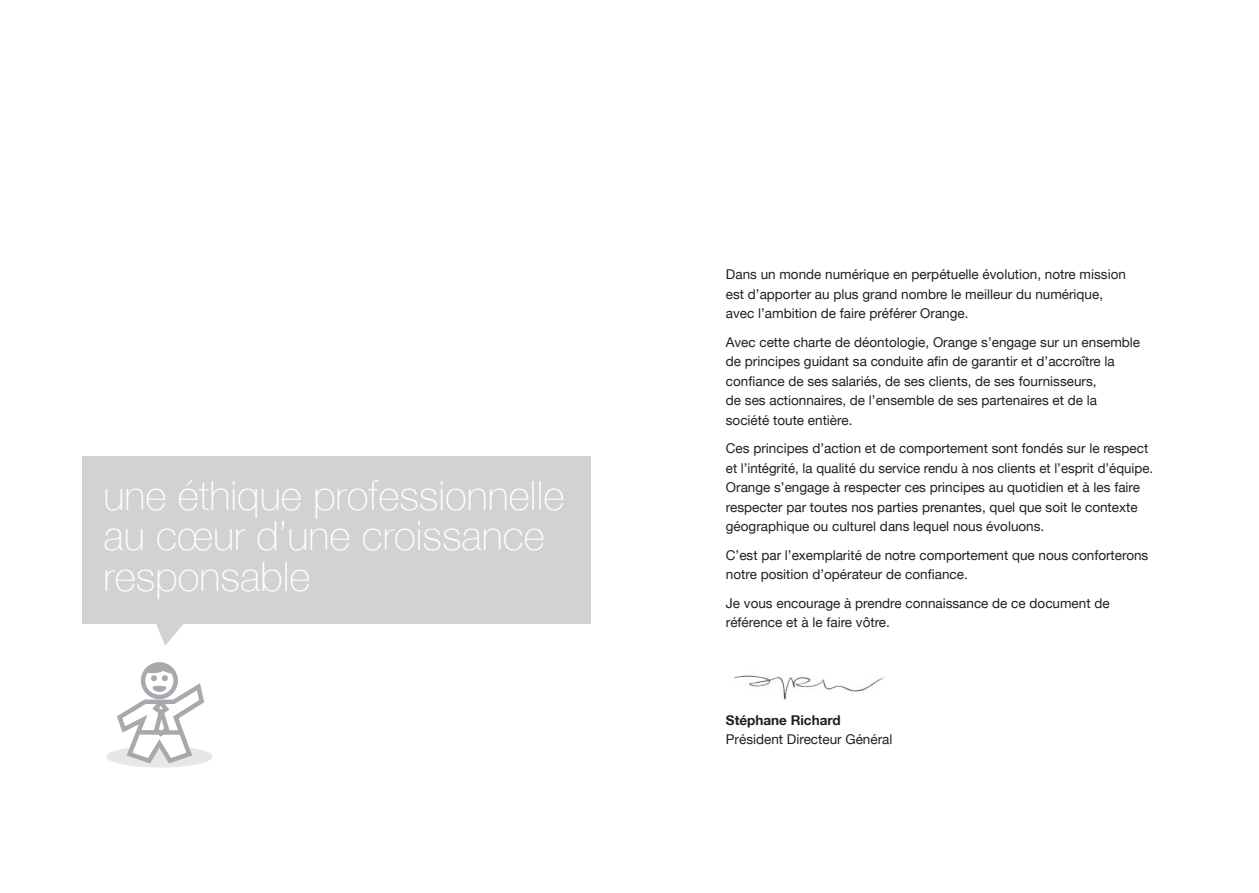
<style>
.page{position:relative;width:1259px;height:893px;background:#fff}
.page>*{position:absolute;margin:0;border:0;box-sizing:border-box;transform-origin:0 0}
.t1{font:100 40.5px/40.5px "Helvetica Neue";color:#fff}
.t2{font:13.5px/19.5px "Helvetica Neue";color:#231f20}
.t3{font:700 13.5px "Helvetica Neue";color:#231f20}
</style>
<div class="page">
<div style="left:106px;top:746px;width:107px;height:21px;background:#e6e7e9;border-radius:50%"></div>
<div style="left:82px;top:456px;width:509px;height:167px;background:#d1d2d4"></div>
<svg style="left:155px;top:623px;width:33px;height:23px"></svg>
<img style="left:734px;top:675px;width:151px;height:25px">
<svg style="left:114px;top:662px;width:93px;height:104px"></svg>
<h1 class="t1" style="left:103px;top:475px;width:462px">une éthique professionnelle au cœur d’une croissance responsable</h1>
<p class="t2" style="left:726px;top:264px;width:401px">Dans un monde numérique en perpétuelle évolution, notre mission est d’apporter au plus grand nombre le meilleur du numérique, avec l’ambition de faire préférer Orange.</p>
<p class="t2" style="left:726px;top:332px;width:416px">Avec cette charte de déontologie, Orange s’engage sur un ensemble de principes guidant sa conduite afin de garantir et d’accroître la confiance de ses salariés, de ses clients, de ses fournisseurs,<br>de ses actionnaires, de l’ensemble de ses partenaires et de la société toute entière.</p>
<p class="t2" style="left:726px;top:438px;width:429px">Ces principes d’action et de comportement sont fondés sur le respect et l’intégrité, la qualité du service rendu à nos clients et l’esprit d’équipe.<br>Orange s’engage à respecter ces principes au quotidien et à les faire respecter par toutes nos parties prenantes, quel que soit le contexte géographique ou culturel dans lequel nous évoluons.</p>
<p class="t2" style="left:726px;top:545px;width:424px">C’est par l’exemplarité de notre comportement que nous conforterons notre position d’opérateur de confiance.</p>
<p class="t2" style="left:726px;top:593px;width:385px">Je vous encourage à prendre connaissance de ce document de référence et à le faire vôtre.</p>
<p class="t3" style="left:726px;top:711px;width:116px">Stéphane Richard</p>
<p class="t2" style="left:726px;top:729px;width:168px">Président Directeur Général</p>
</div>
